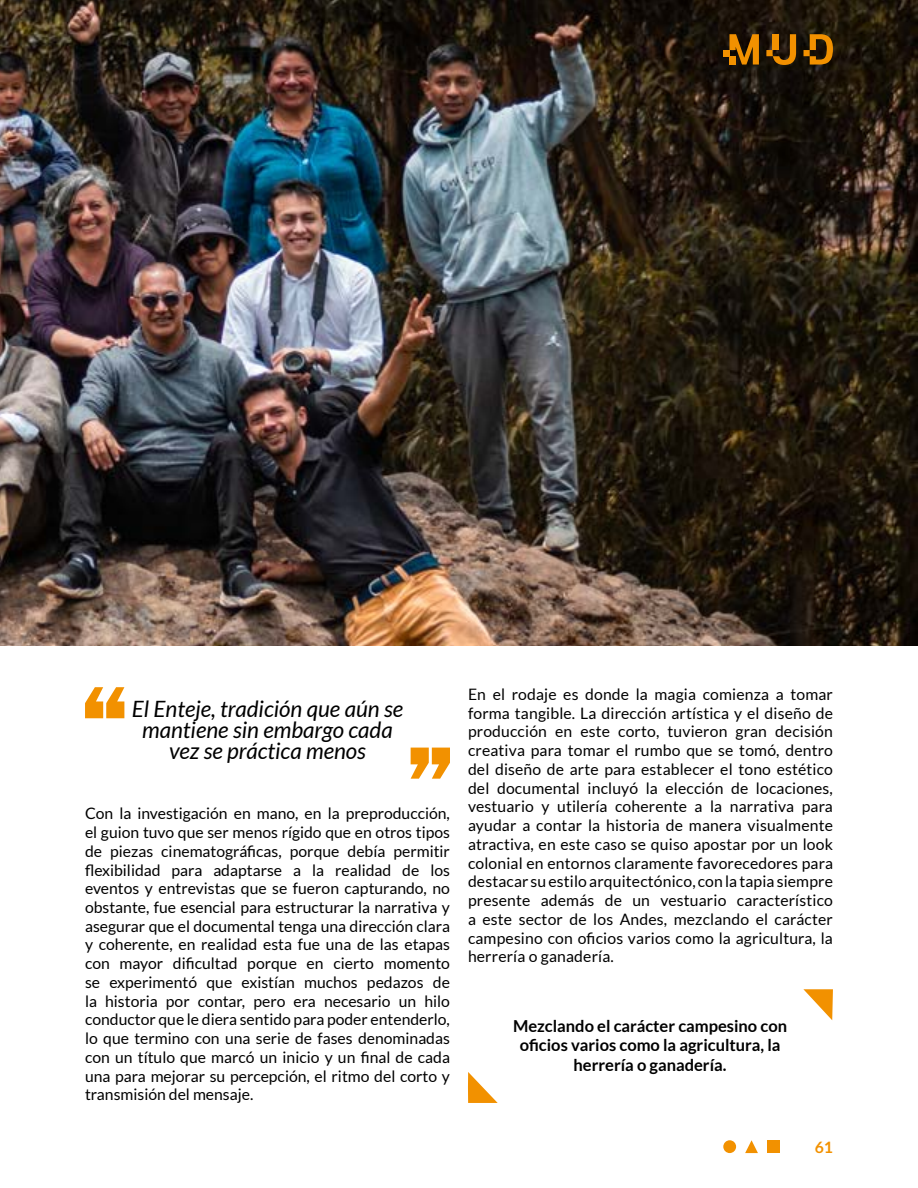
<style>
.page{position:relative;width:918px;height:1188px;background:#fff}
.page>*{position:absolute;margin:0;border:0;box-sizing:border-box;transform-origin:0 0}
.t1{font:italic 22.5px/21px "Lato";color:#000;text-align:center}
.t2{font:700 16.5px/19.5px "Lato";color:#000;text-align:center}
.t3{font:15.75px/18.8px "Lato";color:#000;text-align:justify}
.t4{font:700 15.75px "Lato";color:#f29100}
</style>
<div class="page">
<img style="left:0;top:0;width:918px;height:646px">
<svg style="left:468px;top:1072px;width:30px;height:31px"></svg>
<svg style="left:803px;top:989px;width:30px;height:31px"></svg>
<svg style="left:85px;top:687px;width:39px;height:31px"></svg>
<svg style="left:411px;top:748px;width:39px;height:31px"></svg>
<svg style="left:723px;top:34px;width:36px;height:31px"></svg>
<svg style="left:804px;top:34px;width:29px;height:31px"></svg>
<svg style="left:766px;top:34px;width:30px;height:31px"></svg>
<div style="left:773px;top:34px;width:6px;height:16px;background:#f29100"></div>
<div style="left:767px;top:1140px;width:13px;height:13px;background:#f29100"></div>
<div style="left:723px;top:1140px;width:13px;height:13px;background:#f29100;border-radius:50%"></div>
<svg style="left:745px;top:1140px;width:13px;height:13px"></svg>
<h1 class="t1" style="left:132px;top:699px;width:273px">El Enteje, tradición que aún se mantiene sin embargo cada vez se práctica menos</h1>
<p class="t3" style="left:85px;top:804px;width:367px">Con la investigación en mano, en la preproducción, el guion tuvo que ser menos rígido que en otros tipos de piezas cinematográficas, porque debía permitir flexibilidad para adaptarse a la realidad de los eventos y entrevistas que se fueron capturando, no obstante, fue esencial para estructurar la narrativa y asegurar que el documental tenga una dirección clara y coherente, en realidad esta fue una de las etapas con mayor dificultad porque en cierto momento se experimentó que existían muchos pedazos de la historia por contar, pero era necesario un hilo conductor que le diera sentido para poder entenderlo, lo que termino con una serie de fases denominadas con un título que marcó un inicio y un final de cada una para mejorar su percepción, el ritmo del corto y transmisión del mensaje.</p>
<p class="t3" style="left:468px;top:685px;width:367px">En el rodaje es donde la magia comienza a tomar forma tangible. La dirección artística y el diseño de producción en este corto, tuvieron gran decisión creativa para tomar el rumbo que se tomó, dentro del diseño de arte para establecer el tono estético del documental incluyó la elección de locaciones, vestuario y utilería coherente a la narrativa para ayudar a contar la historia de manera visualmente atractiva, en este caso se quiso apostar por un look colonial en entornos claramente favorecedores para destacar su estilo arquitectónico, con la tapia siempre presente además de un vestuario característico a este sector de los Andes, mezclando el carácter campesino con oficios varios como la agricultura, la herrería o ganadería.</p>
<p class="t2" style="left:513px;top:1016px;width:276px">Mezclando el carácter campesino con oficios varios como la agricultura, la herrería o ganadería.</p>
<p class="t4" style="left:815px;top:1138px;width:20px">61</p>
</div>
